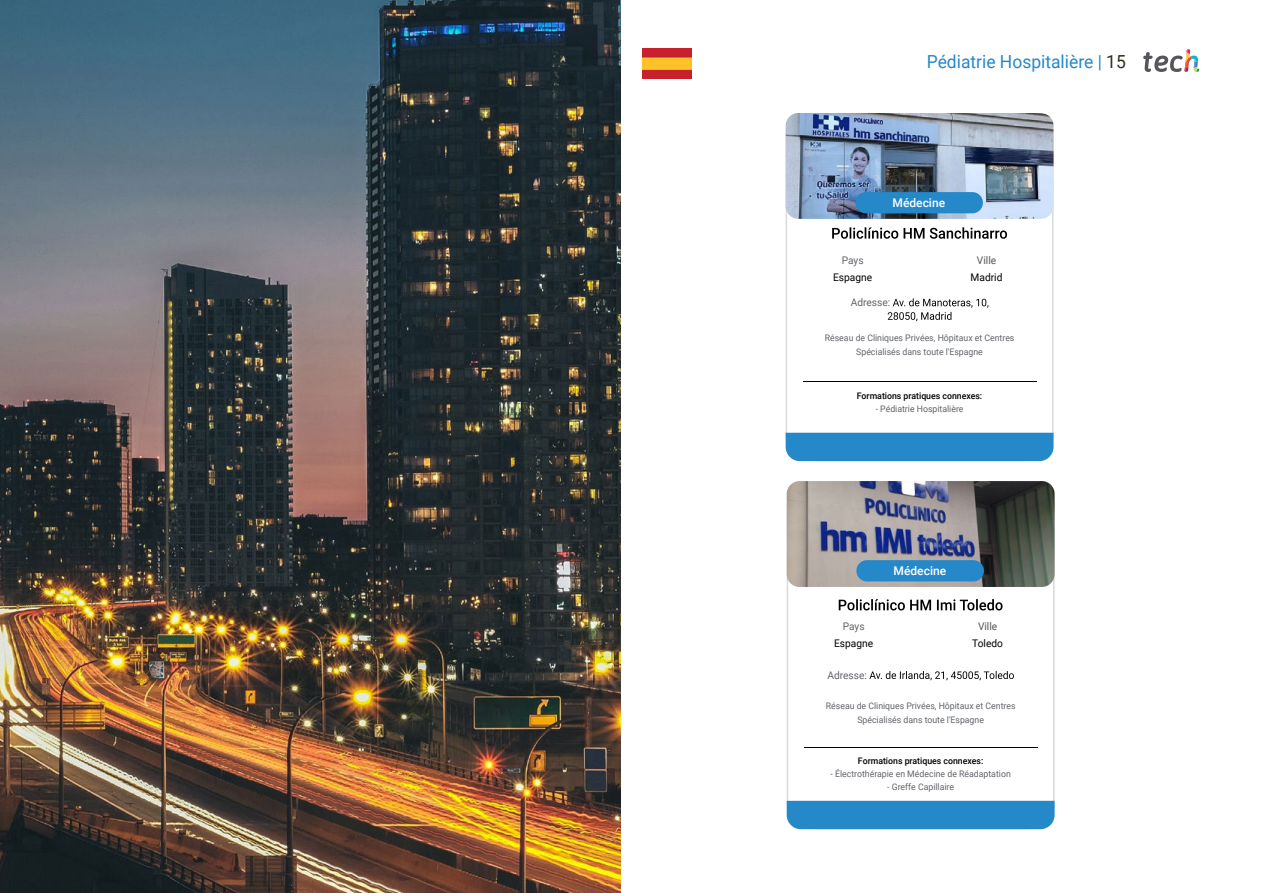
<style>
.page{position:relative;width:1263px;height:893px;background:#fff}
.page>*{position:absolute;margin:0;border:0;box-sizing:border-box;transform-origin:0 0}
.t1{font:18px "Roboto";color:#2488c9}
.t2{font:500 12px "Roboto";color:#fff}
.t3{font:10.5px "Roboto";color:#000}
.t4{font:10.5px "Roboto";color:#61646a}
.t5{font:10.5px "Roboto";color:#52555b}
.t6{font:9px/13.5px "Roboto";color:#61646a;text-align:center}
.t7{font:500 9px "Roboto";color:#000}
.s1{color:#312e20}
</style>
<div class="page">
<svg style="left:1143px;top:49px;width:56px;height:23px"></svg>
<img style="left:0;top:0;width:621px;height:893px">
<svg style="left:785px;top:122px;width:269px;height:340px"></svg>
<img style="left:786px;top:113px;width:267px;height:106px">
<div style="left:855px;top:192px;width:128px;height:21px;background:#2488c9;border-radius:11px"></div>
<div style="left:786px;top:433px;width:267px;height:28px;background:#2488c9"></div>
<hr style="left:803px;top:381px;width:233px;height:1px;background:#000">
<svg style="left:832px;top:227px;width:175px;height:12px"></svg>
<svg style="left:888px;top:298px;width:100px;height:23px"></svg>
<svg style="left:786px;top:490px;width:269px;height:340px"></svg>
<img style="left:787px;top:481px;width:267px;height:106px">
<div style="left:856px;top:560px;width:128px;height:21px;background:#2488c9;border-radius:11px"></div>
<div style="left:787px;top:801px;width:267px;height:28px;background:#2488c9"></div>
<hr style="left:804px;top:747px;width:233px;height:1px;background:#000">
<svg style="left:839px;top:599px;width:163px;height:11px"></svg>
<svg style="left:869px;top:671px;width:145px;height:9px"></svg>
<img style="left:642px;top:49px;width:49px;height:30px">
<h1 class="t1" style="left:927px;top:49px;width:201px">Pédiatrie Hospitalière | <span class="s1">15</span></h1>
<p class="t4" style="left:842px;top:253px;width:23px">Pays</p>
<p class="t3" style="left:833px;top:270px;width:41px">Espagne</p>
<h2 class="t2" style="left:892px;top:195px;width:54px">Médecine</h2>
<p class="t5" style="left:977px;top:253px;width:21px">Ville</p>
<p class="t3" style="left:971px;top:270px;width:33px">Madrid</p>
<p class="t4" style="left:851px;top:295px;width:41px">Adresse:</p>
<p class="t6" style="left:825px;top:331px;width:191px">Réseau de Cliniques Privées, Hôpitaux et Centres<br>Spécialisés dans toute l'Espagne</p>
<p class="t7" style="left:857px;top:389px;width:127px">Formations pratiques connexes:</p>
<p class="t6" style="left:876px;top:402px;width:89px">- Pédiatrie Hospitalière</p>
<p class="t4" style="left:843px;top:619px;width:23px">Pays</p>
<p class="t3" style="left:834px;top:635px;width:41px">Espagne</p>
<h2 class="t2" style="left:893px;top:563px;width:54px">Médecine</h2>
<p class="t5" style="left:978px;top:619px;width:21px">Ville</p>
<p class="t3" style="left:972px;top:635px;width:32px">Toledo</p>
<p class="t4" style="left:827px;top:668px;width:41px">Adresse:</p>
<p class="t6" style="left:826px;top:699px;width:191px">Réseau de Cliniques Privées, Hôpitaux et Centres<br>Spécialisés dans toute l'Espagne</p>
<p class="t7" style="left:858px;top:754px;width:127px">Formations pratiques connexes:</p>
<p class="t6" style="left:830px;top:766px;width:182px">- Électrothérapie en Médecine de Réadaptation</p>
<p class="t6" style="left:887px;top:780px;width:68px">- Greffe Capillaire</p>
</div>
